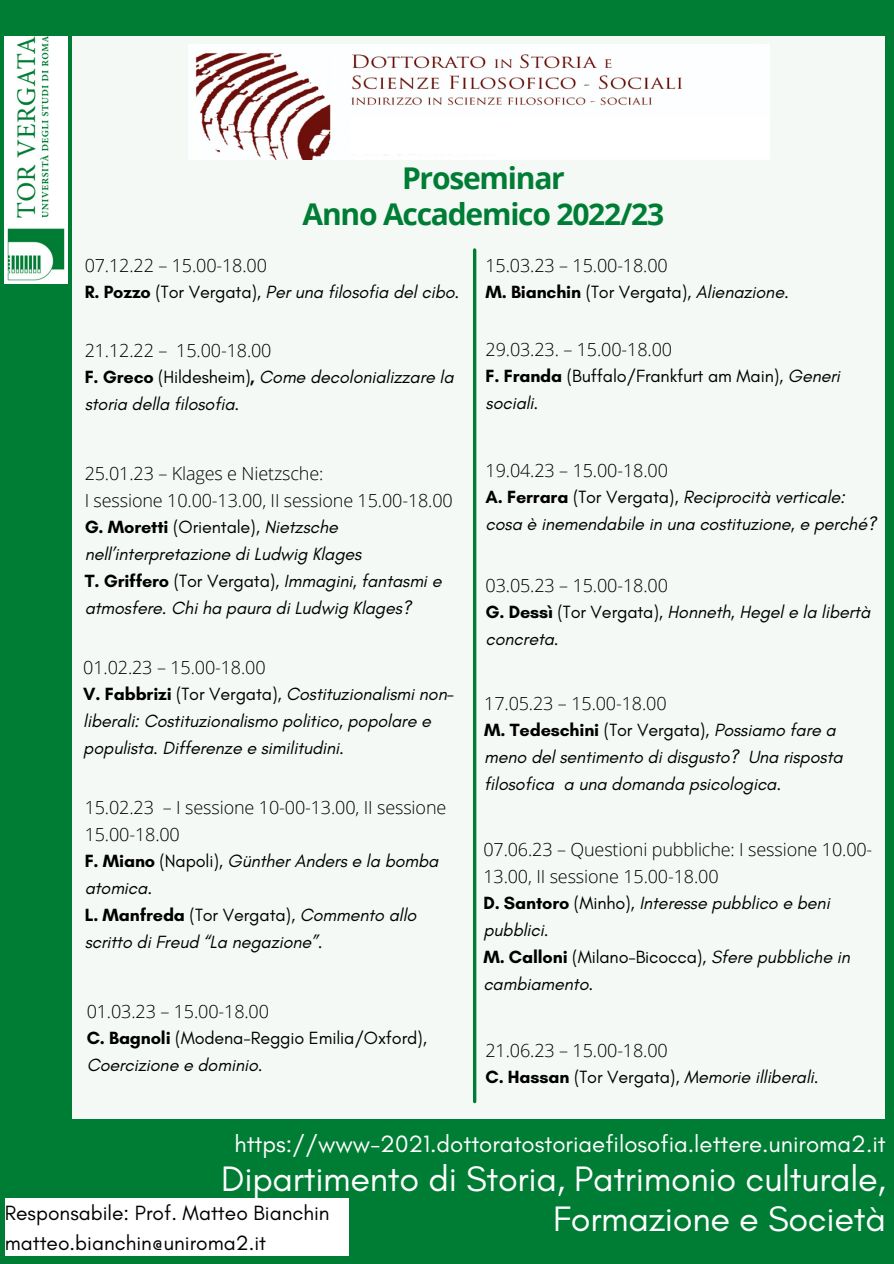
<style>
.page{position:relative;width:894px;height:1264px;background:#fff}
.page>*{position:absolute;margin:0;border:0;box-sizing:border-box;transform-origin:0 0}
.t1{font:36px/40.5px "Glacial Indifference";letter-spacing:-.01em;color:#fff;text-align:right}
.t2{font:700 30px/36px "Open Sans";letter-spacing:-.04em;color:#007d34;text-align:center}
.t3{font:24px "Glacial Indifference";color:#fff}
.t4{font:21px/29.2px "Glacial Indifference";color:#000}
.t5{font:italic 18px/27px "Glacial Indifference";letter-spacing:-.01em;color:#000}
.t6{font:300 18px/27px "Open Sans";letter-spacing:-.005em;color:#000}
.t7{font:18px/27px "Glacial Indifference";letter-spacing:-.01em;color:#000}
.s1{font-weight:700;font-style:normal}
.s2{font-style:normal}
.s3{font-weight:700}
.s4{font-style:italic}
</style>
<div class="page">
<div style="left:0;top:0;width:893px;height:1263px;background:#007d34"></div>
<div style="left:5px;top:1198px;width:343px;height:57px;background:#fff"></div>
<img style="left:5px;top:36px;width:63px;height:248px">
<div style="left:72px;top:37px;width:812px;height:1082px;background:#f4f9f6"></div>
<img style="left:195px;top:53px;width:574px;height:106px">
<hr style="left:473px;top:250px;width:3px;height:851px;background:#007d34">
<h2 class="t2" style="left:302px;top:159px;width:363px">Proseminar<br>Anno Accademico 2022/23</h2>
<p class="t6" style="left:85px;top:251px;width:184px">07.12.22 – 15.00-18.00</p>
<p class="t5" style="left:85px;top:278px;width:376px"><span class="s1">R. Pozzo</span> <span class="s2">(Tor Vergata),</span> Per una filosofia del cibo.</p>
<p class="t6" style="left:85px;top:336px;width:188px">21.12.22 – 15.00-18.00</p>
<p class="t5" style="left:85px;top:363px;width:370px"><span class="s1">F. Greco</span> <span class="s2">(Hildesheim)</span><span class="s1">,</span> Come decolonializzare la storia della filosofia.</p>
<p class="t6" style="left:85px;top:459px;width:369px">25.01.23 – Klages e Nietzsche:<br>I sessione 10.00-13.00, II sessione 15.00-18.00</p>
<p class="t5" style="left:85px;top:513px;width:358px"><span class="s1">G. Moretti</span> <span class="s2">(Orientale),</span> Nietzsche nell’interpretazione di Ludwig Klages<br><span class="s1">T. Griffero</span> <span class="s2">(Tor Vergata),</span> Immagini, fantasmi e atmosfere. Chi ha paura di Ludwig Klages?</p>
<p class="t6" style="left:83px;top:653px;width:184px">01.02.23 – 15.00-18.00</p>
<p class="t5" style="left:83px;top:680px;width:372px"><span class="s1">V. Fabbrizi</span> <span class="s2">(Tor Vergata),</span> Costituzionalismi non&shy;liberali: Costituzionalismo politico, popolare e populista. Differenze e similitudini.</p>
<p class="t6" style="left:85px;top:793px;width:363px">15.02.23 – I sessione 10-00-13.00, II sessione<br>15.00-18.00</p>
<p class="t5" style="left:85px;top:847px;width:355px"><span class="s1">F. Miano</span> <span class="s2">(Napoli),</span> Günther Anders e la bomba atomica.<br><span class="s1">L. Manfreda</span> <span class="s2">(Tor Vergata),</span> Commento allo scritto di Freud “La negazione”.</p>
<p class="t6" style="left:87px;top:997px;width:184px">01.03.23 – 15.00-18.00</p>
<p class="t7" style="left:87px;top:1024px;width:341px"><span class="s3">C. Bagnoli</span> (Modena-Reggio Emilia/Oxford),<br><span class="s4">Coercizione e dominio</span>.</p>
<p class="t6" style="left:485px;top:251px;width:184px">15.03.23 – 15.00-18.00</p>
<p class="t7" style="left:485px;top:278px;width:305px"><span class="s3">M. Bianchin</span> (Tor Vergata), <span class="s4">Alienazione</span>.</p>
<p class="t6" style="left:485px;top:336px;width:188px">29.03.23. – 15.00-18.00</p>
<p class="t7" style="left:485px;top:362px;width:356px"><span class="s3">F. Franda</span> (Buffalo/Frankfurt am Main), <span class="s4">Generi sociali.</span></p>
<p class="t6" style="left:485px;top:456px;width:184px">19.04.23 – 15.00-18.00</p>
<p class="t5" style="left:485px;top:483px;width:392px"><span class="s1">A. Ferrara</span> <span class="s2">(Tor Vergata),</span> Reciprocità verticale: cosa è inemendabile in una costituzione, e perché?</p>
<p class="t6" style="left:485px;top:571px;width:184px">03.05.23 – 15.00-18.00</p>
<p class="t5" style="left:485px;top:598px;width:386px"><span class="s1">G. Dessì</span> <span class="s2">(Tor Vergata),</span> Honneth, Hegel e la libertà concreta.</p>
<p class="t6" style="left:484px;top:689px;width:184px">17.05.23 – 15.00-18.00</p>
<p class="t5" style="left:484px;top:715px;width:360px"><span class="s1">M. Tedeschini</span> <span class="s2">(Tor Vergata),</span> Possiamo fare a meno del sentimento di disgusto? Una risposta filosofica a una domanda psicologica.</p>
<p class="t6" style="left:483px;top:836px;width:390px">07.06.23 – Questioni pubbliche: I sessione 10.00-<br>13.00, II sessione 15.00-18.00</p>
<p class="t5" style="left:483px;top:889px;width:368px"><span class="s1">D. Santoro</span> <span class="s2">(Minho),</span> Interesse pubblico e beni pubblici.<br><span class="s1">M. Calloni</span> <span class="s2">(Milano-Bicocca),</span> Sfere pubbliche in cambiamento.</p>
<p class="t6" style="left:485px;top:1036px;width:184px">21.06.23 – 15.00-18.00</p>
<p class="t5" style="left:485px;top:1063px;width:334px"><span class="s1">C. Hassan</span> <span class="s2">(Tor Vergata),</span> Memorie illiberali.</p>
<h3 class="t3" style="left:234px;top:1128px;width:652px">https://www-2021.dottoratostoriaefilosofia.lettere.uniroma2.it</h3>
<h1 class="t1" style="left:221px;top:1157px;width:666px">Dipartimento di Storia, Patrimonio culturale,<br>Formazione e Società</h1>
<p class="t4" style="left:5px;top:1198px;width:326px">Responsabile: Prof. Matteo Bianchin matteo.bianchin@uniroma2.it</p>
</div>
